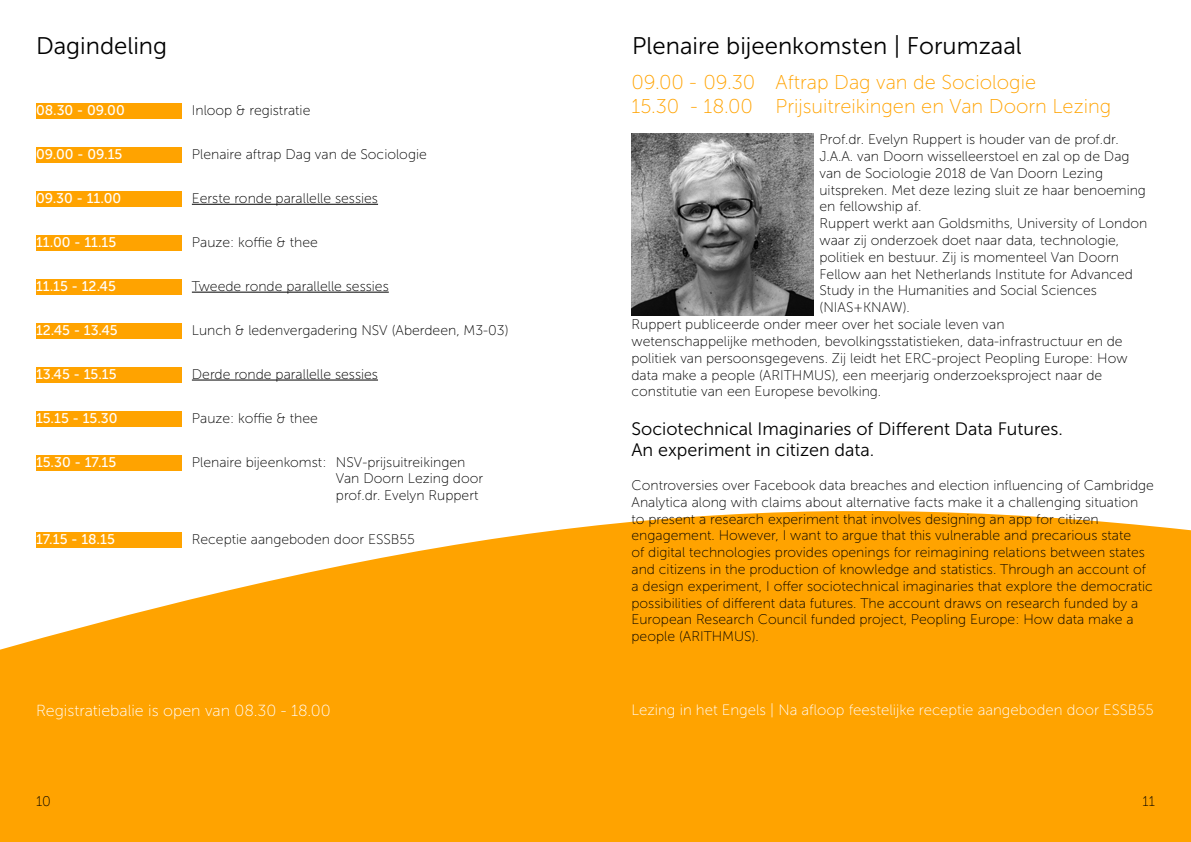
<style>
.page{position:relative;width:1191px;height:842px;background:#fff}
.page>*{position:absolute;margin:0;border:0;box-sizing:border-box;transform-origin:0 0}
.t1{font:24px "Museo Sans 300";color:#000}
.t2{font:20px/24px "Museo Sans 100";color:#ffa300}
.t3{font:18px/21.6px "Museo Sans 300";color:#000}
.t4{font:16px "Museo Sans 100";color:#fff}
.t5{font:15px "Museo Sans 100";color:#fff}
.t6{font:14px/16.8px "Museo Sans 100";color:#000}
.t7{font:14px "Museo Sans 500";color:#fff}
</style>
<div class="page">
<svg style="left:0;top:511px;width:1191px;height:331px;background:#ffac1a"></svg>
<img style="left:631px;top:133px;width:183px;height:183px">
<div style="left:36px;top:103px;width:145px;height:16px;background:#ffa300"></div>
<div style="left:36px;top:191px;width:145px;height:15px;background:#ffa300"></div>
<div style="left:36px;top:235px;width:145px;height:15px;background:#ffa300"></div>
<div style="left:36px;top:279px;width:145px;height:15px;background:#ffa300"></div>
<div style="left:36px;top:323px;width:145px;height:15px;background:#ffa300"></div>
<div style="left:36px;top:367px;width:145px;height:15px;background:#ffa300"></div>
<div style="left:36px;top:411px;width:145px;height:15px;background:#ffa300"></div>
<div style="left:36px;top:455px;width:145px;height:15px;background:#ffa300"></div>
<hr style="left:192px;top:204px;width:186px;height:1px;background:#000">
<hr style="left:192px;top:292px;width:197px;height:1px;background:#000">
<hr style="left:192px;top:380px;width:186px;height:1px;background:#000">
<div style="left:36px;top:147px;width:145px;height:16px;background:#ffa300"></div>
<div style="left:36px;top:533px;width:145px;height:15px;background:#ffa300"></div>
<h1 class="t1" style="left:36px;top:33px;width:133px">Dagindeling</h1>
<h1 class="t1" style="left:632px;top:33px;width:391px">Plenaire bijeenkomsten | Forumzaal</h1>
<p class="t7" style="left:36px;top:102px;width:90px">08.30 - 09.00</p>
<p class="t6" style="left:192px;top:102px;width:120px">Inloop &amp; registratie</p>
<p class="t7" style="left:36px;top:146px;width:88px">09.00 - 09.15</p>
<p class="t6" style="left:192px;top:146px;width:236px">Plenaire aftrap Dag van de Sociologie</p>
<p class="t7" style="left:36px;top:190px;width:87px">09.30 - 11.00</p>
<p class="t7" style="left:36px;top:234px;width:82px">11.00 - 11.15</p>
<p class="t7" style="left:36px;top:278px;width:81px">11.15 - 12.45</p>
<p class="t7" style="left:36px;top:322px;width:83px">12.45 - 13.45</p>
<p class="t7" style="left:36px;top:366px;width:82px">13.45 - 15.15</p>
<p class="t7" style="left:36px;top:410px;width:83px">15.15 - 15.30</p>
<p class="t7" style="left:36px;top:454px;width:82px">15.30 - 17.15</p>
<p class="t6" style="left:192px;top:190px;width:188px">Eerste ronde parallelle sessies</p>
<p class="t6" style="left:192px;top:234px;width:127px">Pauze: koffie &amp; thee</p>
<p class="t6" style="left:192px;top:278px;width:198px">Tweede ronde parallelle sessies</p>
<p class="t6" style="left:192px;top:322px;width:318px">Lunch &amp; ledenvergadering NSV (Aberdeen, M3-03)</p>
<p class="t6" style="left:192px;top:366px;width:188px">Derde ronde parallelle sessies</p>
<p class="t6" style="left:192px;top:409px;width:127px">Pauze: koffie &amp; thee</p>
<p class="t6" style="left:336px;top:453px;width:149px;text-indent:-144px">Plenaire bijeenkomst: NSV-prijsuitreikingen<br>Van Doorn Lezing door prof.dr. Evelyn Ruppert</p>
<p class="t7" style="left:36px;top:532px;width:80px">17.15 - 18.15</p>
<p class="t6" style="left:192px;top:531px;width:225px">Receptie aangeboden door ESSB55</p>
<p class="t4" style="left:36px;top:702px;width:296px">Registratiebalie is open van 08.30 - 18.00</p>
<h2 class="t2" style="left:631px;top:70px;width:481px">09.00 - 09.30 Aftrap Dag van de Sociologie<br>15.30 - 18.00 Prijsuitreikingen en Van Doorn Lezing</h2>
<p class="t6" style="left:819px;top:131px;width:329px">Prof.dr. Evelyn Ruppert is houder van de prof.dr.<br>J.A.A. van Doorn wisselleerstoel en zal op de Dag van de Sociologie 2018 de Van Doorn Lezing uitspreken. Met deze lezing sluit ze haar benoeming en fellowship af.<br>Ruppert werkt aan Goldsmiths, University of London waar zij onderzoek doet naar data, technologie, politiek en bestuur. Zij is momenteel Van Doorn Fellow aan het Netherlands Institute for Advanced Study in the Humanities and Social Sciences (NIAS+KNAW).</p>
<p class="t6" style="left:631px;top:316px;width:497px">Ruppert publiceerde onder meer over het sociale leven van<br>wetenschappelijke methoden, bevolkingsstatistieken, data-infrastructuur en de politiek van persoonsgegevens. Zij leidt het ERC-project Peopling Europe: How data make a people (ARITHMUS), een meerjarig onderzoeksproject naar de constitutie van een Europese bevolking.</p>
<p class="t3" style="left:631px;top:418px;width:433px">Sociotechnical Imaginaries of Different Data Futures.<br>An experiment in citizen data.</p>
<p class="t6" style="left:631px;top:477px;width:524px">Controversies over Facebook data breaches and election influencing of Cambridge Analytica along with claims about alternative facts make it a challenging situation to present a research experiment that involves designing an app for citizen engagement. However, I want to argue that this vulnerable and precarious state<br>of digital technologies provides openings for reimagining relations between states and citizens in the production of knowledge and statistics. Through an account of a design experiment, I offer sociotechnical imaginaries that explore the democratic possibilities of different data futures. The account draws on research funded by a European Research Council funded project, Peopling Europe: How data make a people (ARITHMUS).</p>
<p class="t5" style="left:631px;top:702px;width:523px">Lezing in het Engels | Na afloop feestelijke receptie aangeboden door ESSB55</p>
<p class="t6" style="left:36px;top:793px;width:16px">10</p>
<p class="t6" style="left:1142px;top:793px;width:14px">11</p>
</div>
